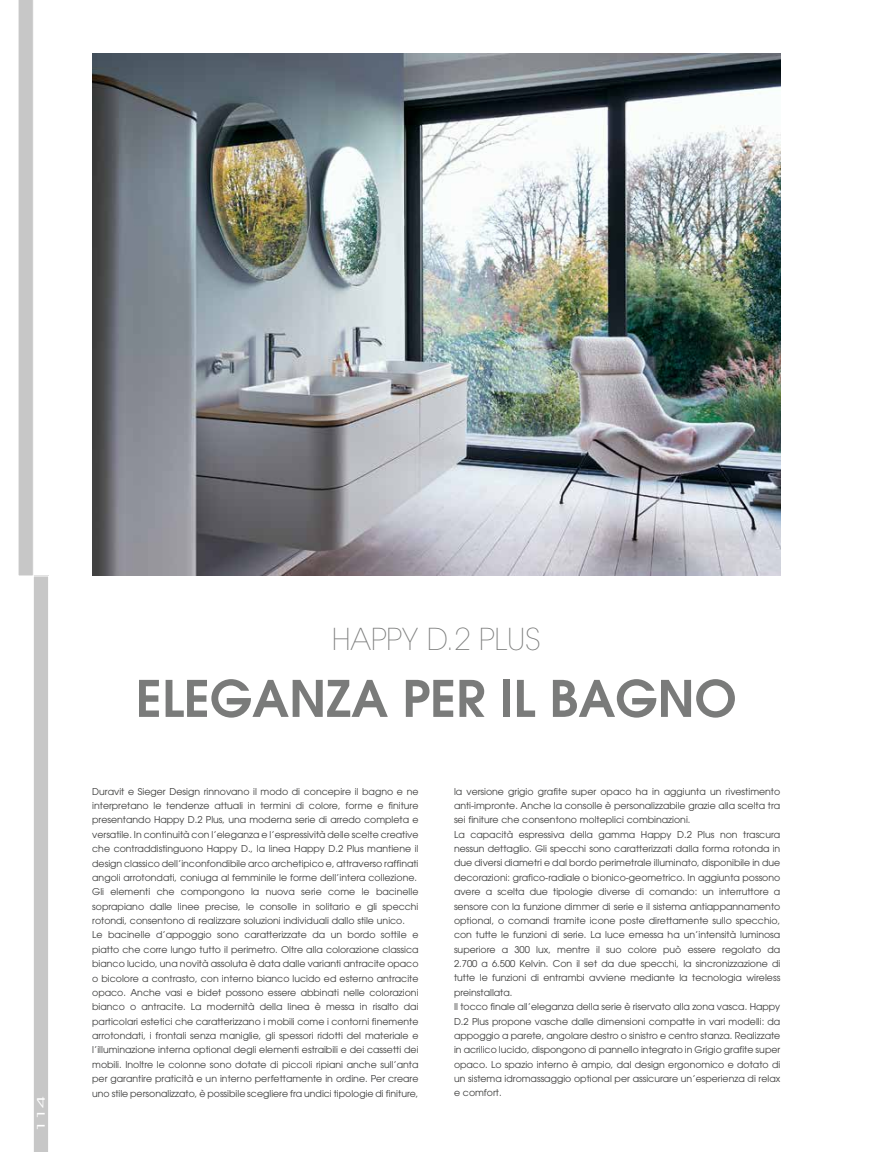
<style>
.page{position:relative;width:869px;height:1152px;background:#fff}
.page>*{position:absolute;margin:0;border:0;box-sizing:border-box;transform-origin:0 0}
.t1{font:600 50px "Avant Garde";color:#7a7b7a}
.t2{font:200 30px "Avant Garde";color:#7a7b7a}
.t3{font:10.38px "Avant Garde";color:#fff;scale:2.04 1}
.t4{font:9.38px/14.4px "Avant Garde";color:#3a3a39}
</style>
<div class="page">
<svg style="left:18px;top:0;width:31px;height:1152px"></svg>
<img style="left:92px;top:53px;width:688px;height:522px">
<p class="t3" style="left:35px;top:1131px;width:19px;rotate:-90deg">114</p>
<h2 class="t2" style="left:331px;top:621px;width:210px">HAPPY D.2 PLUS</h2>
<h1 class="t1" style="left:136px;top:666px;width:602px">ELEGANZA PER IL BAGNO</h1>
<p class="t4" style="left:92px;top:784px;width:328px">Duravit e Sieger Design rinnovano il modo di concepire il bagno e ne interpretano le tendenze attuali in termini di colore, forme e finiture presentando Happy D.2 Plus, una moderna serie di arredo completa e versatile. In continuità con l’eleganza e l’espressività delle scelte creative che contraddistinguono Happy D., la linea Happy D.2 Plus mantiene il design classico dell’inconfondibile arco archetipico e, attraverso raffinati angoli arrotondati, coniuga al femminile le forme dell’intera collezione.<br>Gli elementi che compongono la nuova serie come le bacinelle soprapiano dalle linee precise, le consolle in solitario e gli specchi rotondi, consentono di realizzare soluzioni individuali dallo stile unico.<br>Le bacinelle d’appoggio sono caratterizzate da un bordo sottile e piatto che corre lungo tutto il perimetro. Oltre alla colorazione classica bianco lucido, una novità assoluta è data dalle varianti antracite opaco o bicolore a contrasto, con interno bianco lucido ed esterno antracite opaco. Anche vasi e bidet possono essere abbinati nelle colorazioni bianco o antracite. La modernità della linea è messa in risalto dai particolari estetici che caratterizzano i mobili come i contorni finemente arrotondati, i frontali senza maniglie, gli spessori ridotti del materiale e l’illuminazione interna optional degli elementi estraibili e dei cassetti dei mobili. Inoltre le colonne sono dotate di piccoli ripiani anche sull’anta per garantire praticità e un interno perfettamente in ordine. Per creare uno stile personalizzato, è possibile scegliere fra undici tipologie di finiture,</p>
<p class="t4" style="left:454px;top:784px;width:328px">la versione grigio grafite super opaco ha in aggiunta un rivestimento anti-impronte. Anche la consolle è personalizzabile grazie alla scelta tra sei finiture che consentono molteplici combinazioni.<br>La capacità espressiva della gamma Happy D.2 Plus non trascura nessun dettaglio. Gli specchi sono caratterizzati dalla forma rotonda in due diversi diametri e dal bordo perimetrale illuminato, disponibile in due decorazioni: grafico-radiale o bionico-geometrico. In aggiunta possono avere a scelta due tipologie diverse di comando: un interruttore a sensore con la funzione dimmer di serie e il sistema antiappannamento optional, o comandi tramite icone poste direttamente sullo specchio, con tutte le funzioni di serie. La luce emessa ha un’intensità luminosa superiore a 300 lux, mentre il suo colore può essere regolato da 2.700 a 6.500 Kelvin. Con il set da due specchi, la sincronizzazione di tutte le funzioni di entrambi avviene mediante la tecnologia wireless preinstallata.<br>Il tocco finale all’eleganza della serie è riservato alla zona vasca. Happy D.2 Plus propone vasche dalle dimensioni compatte in vari modelli: da appoggio a parete, angolare destro o sinistro e centro stanza. Realizzate in acrilico lucido, dispongono di pannello integrato in Grigio grafite super opaco. Lo spazio interno è ampio, dal design ergonomico e dotato di un sistema idromassaggio optional per assicurare un’esperienza di relax e comfort.</p>
</div>
